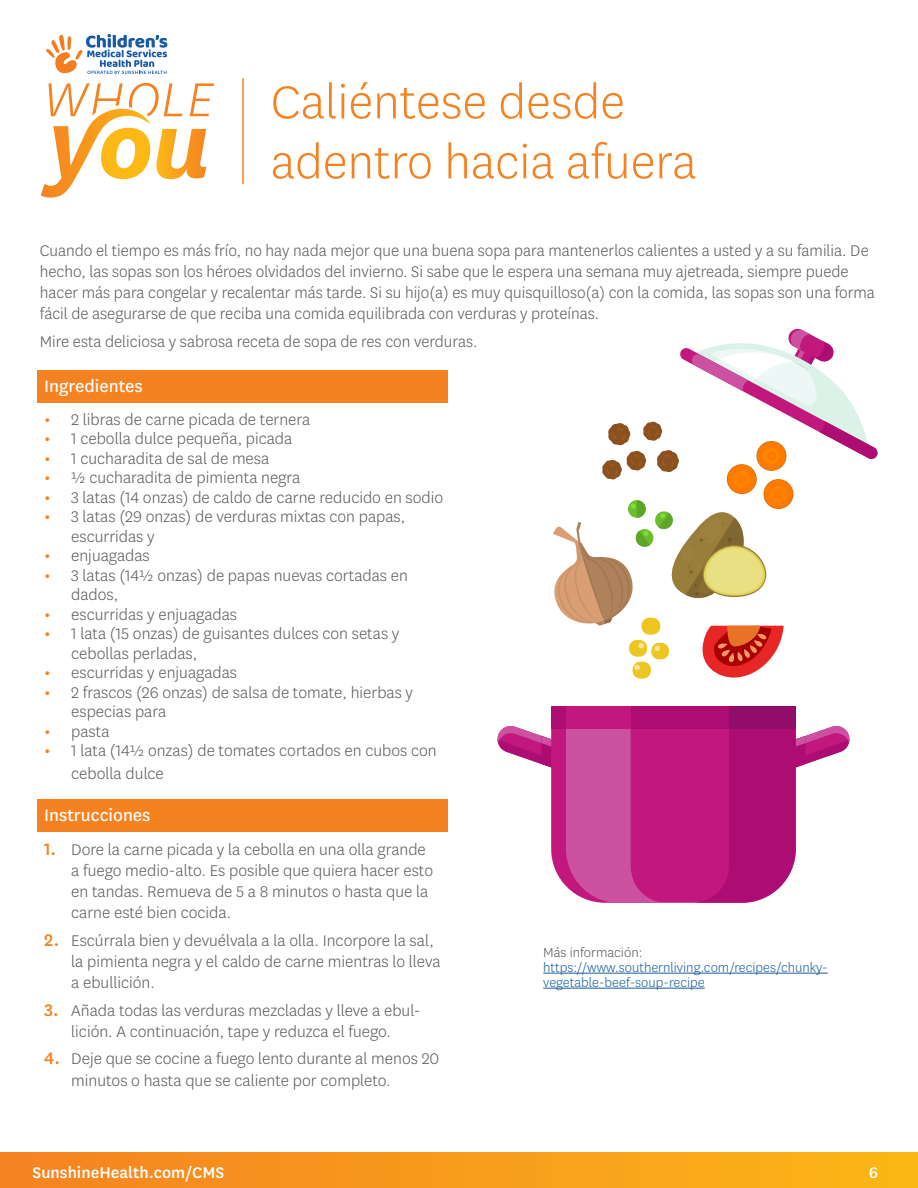
<style>
.page{position:relative;width:918px;height:1188px;background:#fff}
.page>*{position:absolute;margin:0;border:0;box-sizing:border-box;transform-origin:0 0}
.Article_Header{font:300 54px/60px "Centene Sans";color:#f58220}
.Subheads___Callouts{font:19.5px "Centene Sans";color:#fff}
.t1{font:300 18px/21px "Centene Sans";color:#57585a}
.t2{font:500 18px "Centene Sans";color:#fff}
.t3{font:300 15px/15px "Centene Sans";color:#175d9e}
.s1{font-weight:500;font-size:19.5px;color:#f58220}
.s2{color:#57585a}
</style>
<div class="page">
<div style="left:0;top:1153px;width:918px;height:35px;background:linear-gradient(to right,#f48221,#fbb617)"></div>
<hr style="left:242px;top:78px;width:2px;height:106px;background:#f58220">
<svg style="left:41px;top:83px;width:173px;height:115px"></svg>
<svg style="left:46px;top:34px;width:121px;height:40px"></svg>
<div style="left:37px;top:370px;width:411px;height:33px;background:#f58220"></div>
<div style="left:37px;top:799px;width:411px;height:33px;background:#f58220"></div>
<div style="left:666px;top:729px;width:26px;height:174px;background:#c2177d"></div>
<svg style="left:497px;top:726px;width:169px;height:177px"></svg>
<svg style="left:692px;top:726px;width:158px;height:177px"></svg>
<div style="left:551px;top:707px;width:245px;height:22px;background:#ad0d73"></div>
<div style="left:566px;top:707px;width:65px;height:22px;background:#c2177d"></div>
<div style="left:729px;top:707px;width:67px;height:22px;background:#910d69"></div>
<svg style="left:553px;top:328px;width:325px;height:350px"></svg>
<hr style="left:543px;top:973px;width:285px;height:1px;background:#175d9e">
<hr style="left:543px;top:988px;width:162px;height:1px;background:#175d9e">
<p class="Article_Header" style="left:271px;top:70px;width:427px">Caliéntese desde adentro hacia afuera</p>
<p class="t1" style="left:40px;top:240px;width:836px">Cuando el tiempo es más frío, no hay nada mejor que una buena sopa para mantenerlos calientes a usted y a su familia. De hecho, las sopas son los héroes olvidados del invierno. Si sabe que le espera una semana muy ajetreada, siempre puede hacer más para congelar y recalentar más tarde. Si su hijo(a) es muy quisquilloso(a) con la comida, las sopas son una forma fácil de asegurarse de que reciba una comida equilibrada con verduras y proteínas.</p>
<p class="t1" style="left:40px;top:331px;width:439px">Mire esta deliciosa y sabrosa receta de sopa de res con verduras.</p>
<p class="Subheads___Callouts" style="left:44px;top:373px;width:100px">Ingredientes</p>
<p class="t1" style="left:44px;top:408px;width:268px"><span class="s1">•</span> 2 libras de carne picada de ternera</p>
<p class="t1" style="left:44px;top:428px;width:250px"><span class="s1">•</span> 1 cebolla dulce pequeña, picada</p>
<p class="t1" style="left:44px;top:447px;width:227px"><span class="s1">•</span> 1 cucharadita de sal de mesa</p>
<p class="t1" style="left:44px;top:467px;width:258px"><span class="s1">•</span> ½ cucharadita de pimienta negra</p>
<p class="t1" style="left:44px;top:486px;width:401px"><span class="s1">•</span> 3 latas (14 onzas) de caldo de carne reducido en sodio</p>
<p class="t1" style="left:71px;top:506px;width:336px;line-height:19.5px;text-indent:-27px"><span class="s1">•</span> 3 latas (29 onzas) de verduras mixtas con papas, escurridas y</p>
<p class="t1" style="left:44px;top:545px;width:107px"><span class="s1">•</span> enjuagadas</p>
<p class="t1" style="left:71px;top:565px;width:338px;line-height:19.5px;text-indent:-27px"><span class="s1">•</span> 3 latas (14½ onzas) de papas nuevas cortadas en dados,</p>
<p class="t1" style="left:44px;top:603px;width:194px"><span class="s1">•</span> escurridas y enjuagadas</p>
<p class="t1" style="left:71px;top:623px;width:330px;line-height:19.5px;text-indent:-27px"><span class="s1">•</span> 1 lata (15 onzas) de guisantes dulces con setas y cebollas perladas,</p>
<p class="t1" style="left:44px;top:662px;width:194px"><span class="s1">•</span> escurridas y enjuagadas</p>
<p class="t1" style="left:71px;top:682px;width:343px;line-height:19.5px;text-indent:-27px"><span class="s1">•</span> 2 frascos (26 onzas) de salsa de tomate, hierbas y especias para</p>
<p class="t1" style="left:44px;top:720px;width:67px"><span class="s1">•</span> pasta</p>
<p class="t1" style="left:71px;top:739px;width:367px;line-height:22.5px;text-indent:-27px"><span class="s1">•</span> 1 lata (14½ onzas) de tomates cortados en cubos con cebolla dulce</p>
<p class="Subheads___Callouts" style="left:44px;top:802px;width:108px">Instrucciones</p>
<p class="t1" style="left:71px;top:839px;width:363px;text-indent:-27px"><span class="s1">1.</span> Dore la carne picada y la cebolla en una olla grande a fuego medio-alto. Es posible que quiera hacer esto en tandas. Remueva de 5 a 8 minutos o hasta que la carne esté bien cocida.</p>
<p class="t1" style="left:71px;top:929px;width:371px;text-indent:-27px"><span class="s1">2.</span> Escúrrala bien y devuélvala a la olla. Incorpore la sal, la pimienta negra y el caldo de carne mientras lo lleva a ebullición.</p>
<p class="t1" style="left:44px;top:999px;width:378px;text-align:center"><span class="s1">3.</span> Añada todas las verduras mezcladas y lleve a ebul&shy;lición. A continuación, tape y reduzca el fuego.</p>
<p class="t1" style="left:71px;top:1048px;width:370px;text-indent:-27px"><span class="s1">4.</span> Deje que se cocine a fuego lento durante al menos 20 minutos o hasta que se caliente por completo.</p>
<p class="t3" style="left:543px;top:944px;width:286px"><span class="s2">Más información: </span>https://www.southernliving.com/recipes/chunky&shy;vegetable-beef-soup-recipe</p>
<p class="t2" style="left:33px;top:1160px;width:193px">SunshineHealth.com/CMS</p>
<p class="t2" style="left:869px;top:1160px;width:11px">6</p>
</div>
